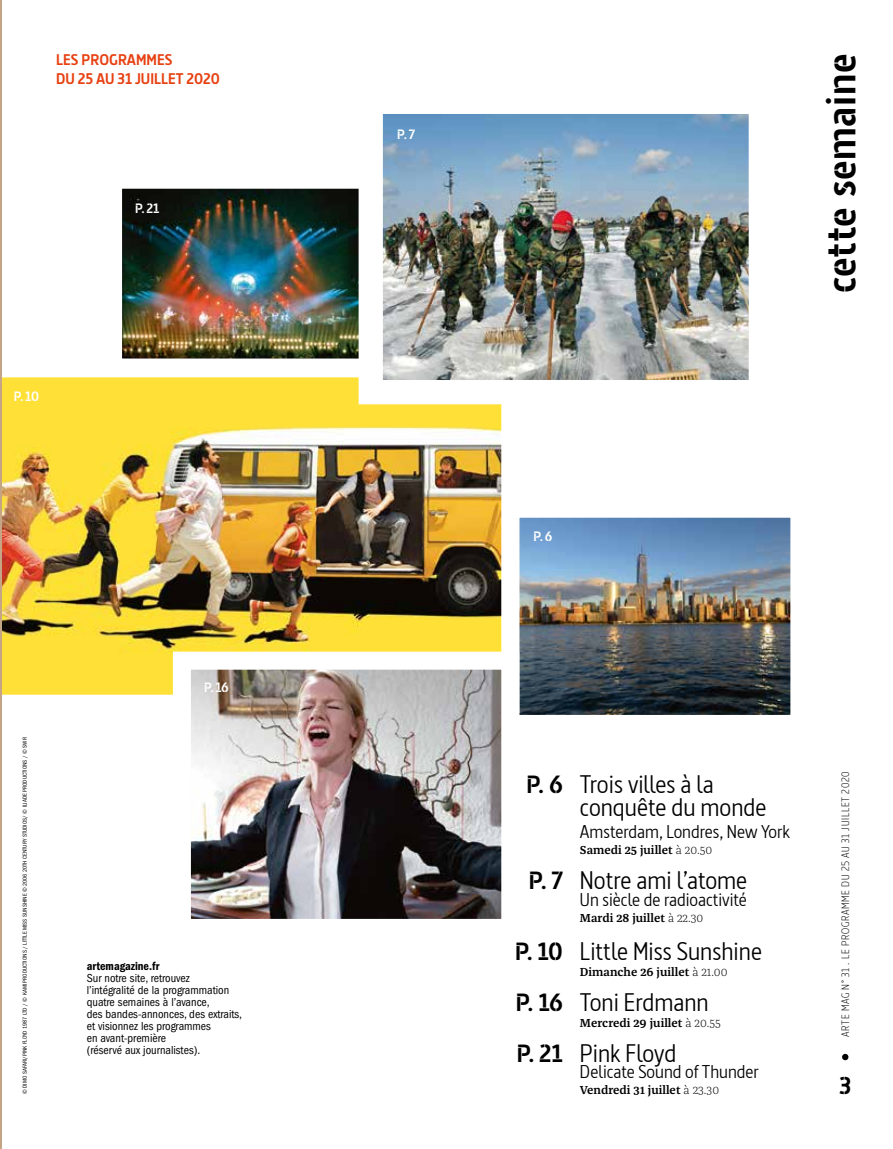
<style>
.page{position:relative;width:893px;height:1149px;background:#fff}
.page>*{position:absolute;margin:0;border:0;box-sizing:border-box;transform-origin:0 0}
.t1{font:700 42px "Barna Stencil";letter-spacing:.015em;color:#000}
.t2{font:24.75px/22.5px "Barna";color:#000}
.t3{font:700 24.15px "Barna Stencil";color:#000}
.t4{font:18px "Barna";color:#000}
.t5{font:700 15.3px/19.2px "Barna";color:#e74011}
.t6{font:700 13.5px "Barna Stencil";color:#fff}
.t7{font:condensed 12px/12px "ITC Franklin Gothic Std";color:#000}
.t8{font:600 12px "Franziska OT";color:#000}
.t9{font:12px "ITC Franklin Gothic Std Dm Cd";color:#000}
.t10{font:300 10.5px "Barna";letter-spacing:.065em;color:#000}
.t11{font:condensed 6px "ITC Franklin Gothic Std";color:#000}
.s1{font-family:"Barna Stencil";font-weight:700}
.s2{font-weight:300}
</style>
<div class="page">
<svg style="left:842px;top:1053px;width:6px;height:6px"></svg>
<img style="left:122px;top:188px;width:224px;height:162px">
<img style="left:528px;top:517px;width:263px;height:198px">
<img style="left:1px;top:350px;width:527px;height:371px">
<img style="left:164px;top:642px;width:364px;height:277px">
<hr style="left:0;top:0;width:1px;height:1148px;background:#c6a586">
<img style="left:346px;top:114px;width:403px;height:302px">
<p class="t5" style="left:56px;top:50px;width:165px">LES PROGRAMMES<br>DU 25 AU 31 JUILLET 2020</p>
<p class="t6" style="left:135px;top:200px;width:26px">P.21</p>
<p class="t6" style="left:14px;top:387px;width:27px">P. 10</p>
<p class="t11" style="left:21px;top:1093px;width:358px;rotate:-90deg">© DIMO SAFARI/PINK FLOYD 1987 LTD / © KAMI PRODUCTIONS / LITTLE MISS SUNSHINE © 2006 20TH CENTURY STUDIOS/ © ILIADE PRODUCTIONS / © SWR</p>
<p class="t6" style="left:204px;top:679px;width:26px">P. 16</p>
<p class="t9" style="left:87px;top:958px;width:74px">artemagazine.fr</p>
<p class="t7" style="left:87px;top:971px;width:157px">Sur notre site, retrouvez<br>l’intégralité de la programmation quatre semaines à l’avance,<br>des bandes-annonces, des extraits, et visionnez les programmes<br>en avant-première<br>(réservé aux journalistes).</p>
<p class="t6" style="left:397px;top:126px;width:19px">P. 7</p>
<h1 class="t1" style="left:815px;top:293px;width:241px;rotate:-90deg">cette semaine</h1>
<p class="t6" style="left:533px;top:528px;width:21px">P.6</p>
<h2 class="t2" style="left:580px;top:773px;width:188px;text-indent:-53px"><span class="s1">P. 6</span> Trois villes à la conquête du monde</h2>
<h3 class="t4" style="left:580px;top:820px;width:211px">Amsterdam, Londres, New York</h3>
<p class="t8" style="left:580px;top:842px;width:134px">Samedi 25 juillet <span class="s2">à 20.50</span></p>
<h2 class="t2" style="left:529px;top:869px;width:220px"><span class="s1">P. 7</span> Notre ami l’atome</h2>
<h3 class="t4" style="left:580px;top:888px;width:169px">Un siècle de radioactivité</h3>
<p class="t8" style="left:580px;top:910px;width:125px">Mardi 28 juillet <span class="s2">à 22.30</span></p>
<h2 class="t2" style="left:515px;top:939px;width:248px"><span class="s1">P. 10</span> Little Miss Sunshine</h2>
<p class="t8" style="left:580px;top:964px;width:149px">Dimanche 26 juillet <span class="s2">à 21.00</span></p>
<h2 class="t2" style="left:516px;top:990px;width:194px"><span class="s1">P. 16</span> Toni Erdmann</h2>
<p class="t8" style="left:580px;top:1015px;width:142px">Mercredi 29 juillet <span class="s2">à 20.55</span></p>
<h2 class="t2" style="left:517px;top:1041px;width:161px"><span class="s1">P. 21</span> Pink Floyd</h2>
<h3 class="t4" style="left:580px;top:1060px;width:180px">Delicate Sound of Thunder</h3>
<p class="t8" style="left:580px;top:1082px;width:141px">Vendredi 31 juillet <span class="s2">à 23.30</span></p>
<p class="t10" style="left:839px;top:1036px;width:267px;rotate:-90deg">ARTE MAG N° 31 . LE PROGRAMME DU 25 AU 31 JUILLET 2020</p>
<h3 class="t3" style="left:839px;top:1070px;width:13px">3</h3>
</div>
